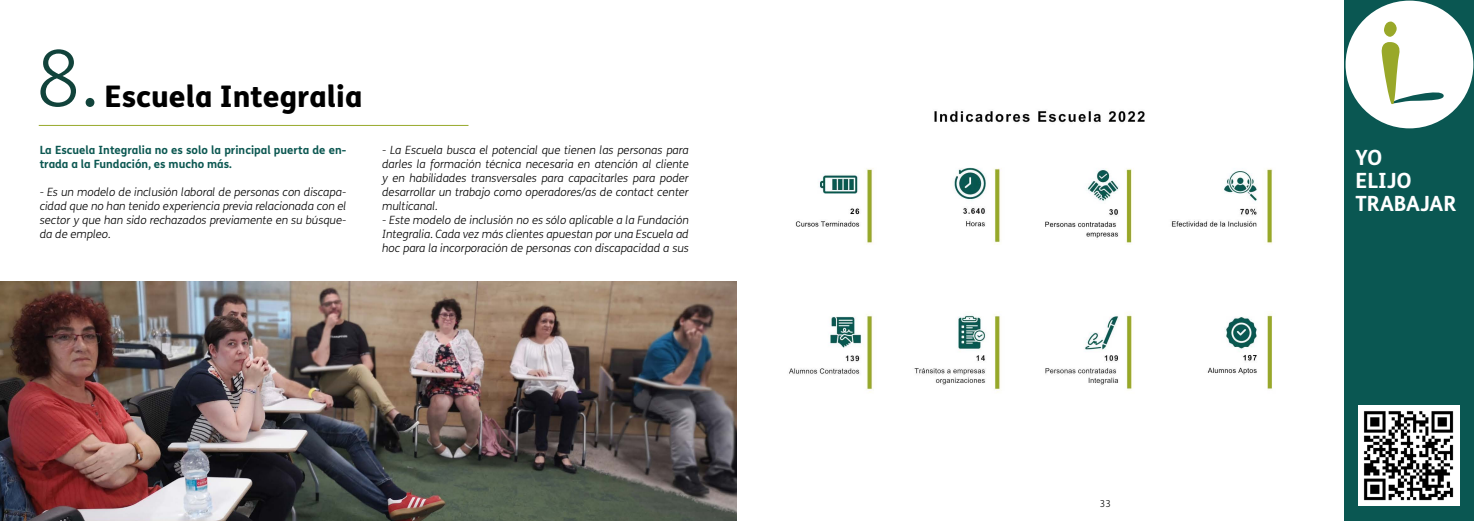
<style>
.page{position:relative;width:1474px;height:521px;background:#fff}
.page>*{position:absolute;margin:0;border:0;box-sizing:border-box;transform-origin:0 0}
.t1{font:300 77.88px "FS Me Pro";color:#11433b}
.t2{font:800 29.75px "FS Me Pro";color:#000}
.t3{font:700 21px/22.8px "FS Me Pro";color:#fff}
.t4{font:italic 300 11.38px/14px "FS Me Pro";color:#000;text-align:justify}
.t5{font:700 11.38px/14px "FS Me Pro";color:#0b5751}
.t6{font:300 9.62px "FS Me Pro";color:#000}
</style>
<div class="page">
<img style="left:789px;top:110px;width:484px;height:282px">
<hr style="left:39px;top:125px;width:429px;height:1px;background:#97a92b">
<img style="left:0;top:281px;width:737px;height:240px">
<div style="left:1344px;top:0;width:129px;height:521px;background:#0a5752"></div>
<div style="left:1345px;top:1px;width:128px;height:127px;background:#fff;border-radius:50%"></div>
<svg style="left:1381px;top:21px;width:63px;height:83px"></svg>
<div style="left:1357px;top:405px;width:101px;height:100px;background:#fff"></div>
<img style="left:1363px;top:411px;width:91px;height:90px">
<h1 class="t1" style="left:36px;top:26px;width:65px">8.</h1>
<h2 class="t2" style="left:105px;top:73px;width:259px">Escuela Integralia</h2>
<p class="t5" style="left:40px;top:142px;width:308px">La Escuela Integralia no es solo la principal puerta de en&shy;trada a la Fundación, es mucho más.</p>
<p class="t4" style="left:40px;top:185px;width:308px">- Es un modelo de inclusión laboral de personas con discapa&shy;cidad que no han tenido experiencia previa relacionada con el sector y que han sido rechazados previamente en su búsque&shy;da de empleo.</p>
<p class="t4" style="left:382px;top:143px;width:308px">- La Escuela busca el potencial que tienen las personas para darles la formación técnica necesaria en atención al cliente y en habilidades transversales para capacitarles para poder desarrollar un trabajo como operadores/as de contact center multicanal.</p>
<p class="t4" style="left:382px;top:213px;width:308px">- Este modelo de inclusión no es sólo aplicable a la Fundación Integralia. Cada vez más clientes apuestan por una Escuela ad hoc para la incorporación de personas con discapacidad a sus</p>
<p class="t6" style="left:1099px;top:497px;width:13px">33</p>
<h3 class="t3" style="left:1355px;top:145px;width:102px">YO<br>ELIJO<br>TRABAJAR</h3>
</div>
